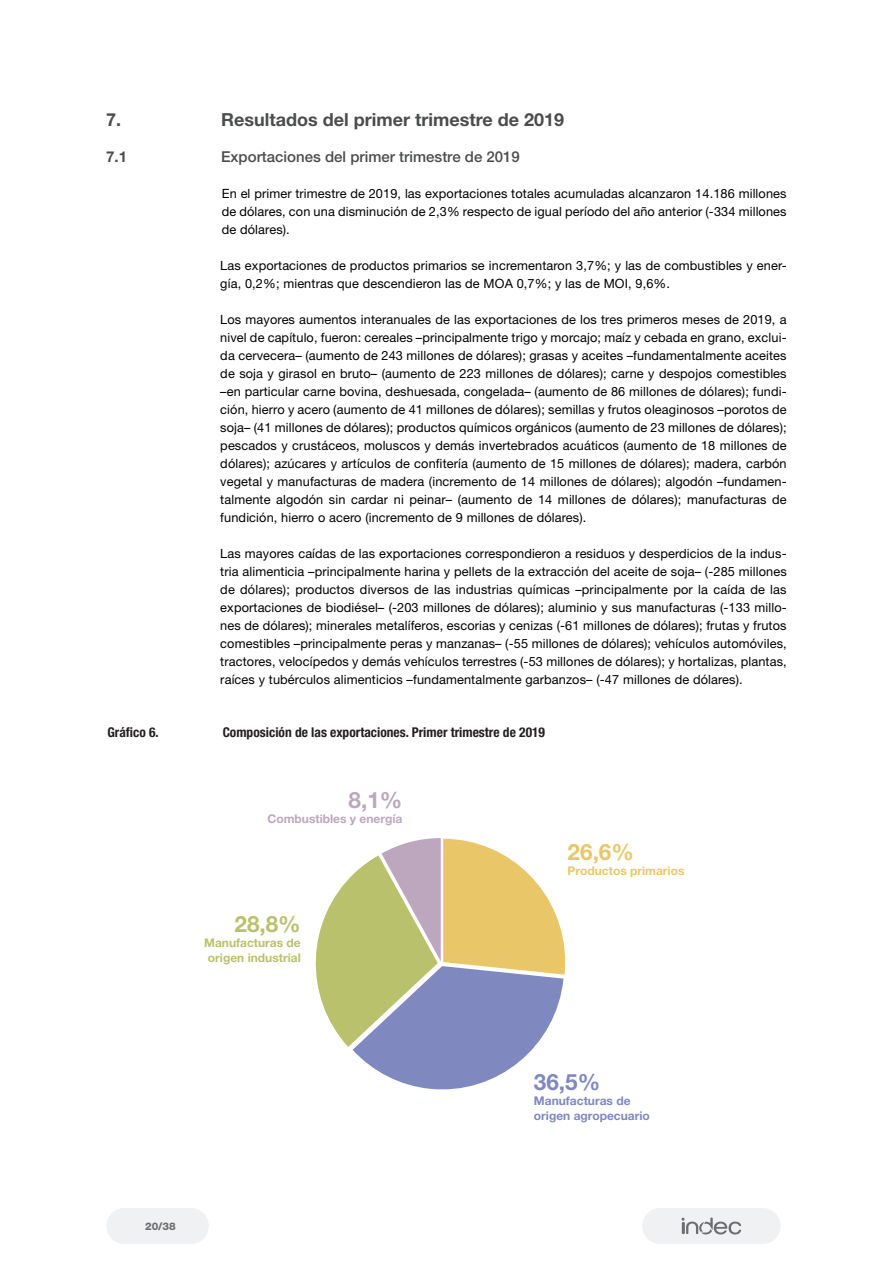
<style>
.page{position:relative;width:893px;height:1263px;background:#fff}
.page>*{position:absolute;margin:0;border:0;box-sizing:border-box;transform-origin:0 0}
.titulo_comunicado{font:700 22.5px "Helvetica Neue LT Std";color:#e9c769}
.titulo_comunicado-2{font:700 22.5px "Helvetica Neue LT Std";color:#bac16d}
.titulo_comunicado-3{font:700 22.5px "Helvetica Neue LT Std";color:#8088c0}
.titulo_comunicado-4{font:700 22.5px "Helvetica Neue LT Std";color:#bca7be}
.t1{font:700 18px "Helvetica Neue LT Std";color:#4b4c4d}
.t2{font:500 15px "Helvetica Neue LT Std";color:#4b4c4d}
.t3{font:700 15px "Helvetica Neue LT Std";color:#4b4c4d}
.t4{font:700 condensed 13.5px "Helvetica Neue LT Std";color:#231f20}
.t5{font:12.75px/18px "Helvetica Neue LT Std";letter-spacing:.01em;color:#000;text-align:justify}
.titulo_comunicado-5{font:700 12px "Helvetica Neue LT Std";color:#8088c0}
.titulo_comunicado-6{font:700 12px/15px "Helvetica Neue LT Std";color:#bac16d;text-align:center}
.titulo_comunicado-7{font:700 12px "Helvetica Neue LT Std";color:#bca7be}
.titulo_comunicado-8{font:700 12px "Helvetica Neue LT Std";color:#e9c769}
.t6{font:800 10.5px "Helvetica Neue LT Std";color:#6c6d70}
</style>
<div class="page">
<div style="left:642px;top:1208px;width:36px;height:36px;background:#f0f1f2;border-radius:50%"></div>
<div style="left:106px;top:1208px;width:36px;height:36px;background:#f0f1f2;border-radius:50%"></div>
<div style="left:745px;top:1208px;width:36px;height:36px;background:#f0f1f2;border-radius:50%"></div>
<div style="left:173px;top:1208px;width:36px;height:36px;background:#f0f1f2;border-radius:50%"></div>
<div style="left:661px;top:1208px;width:102px;height:36px;background:#f0f1f2"></div>
<div style="left:127px;top:1208px;width:67px;height:36px;background:#f0f1f2"></div>
<svg style="left:682px;top:1217px;width:59px;height:17px"></svg>
<svg style="left:315px;top:838px;width:250px;height:252px"></svg>
<p class="t1" style="left:106px;top:108px;width:17px">7.</p>
<p class="t1" style="left:221px;top:108px;width:344px">Resultados del primer trimestre de 2019</p>
<p class="t3" style="left:106px;top:147px;width:22px">7.1</p>
<p class="t2" style="left:221px;top:148px;width:300px">Exportaciones del primer trimestre de 2019</p>
<p class="t5" style="left:222px;top:184px;width:566px">En el primer trimestre de 2019, las exportaciones totales acumuladas alcanzaron 14.186 millones de dólares, con una disminución de 2,3% respecto de igual período del año anterior (-334 millones de dólares).</p>
<p class="t5" style="left:220px;top:256px;width:568px">Las exportaciones de productos primarios se incrementaron 3,7%; y las de combustibles y ener&shy;gía, 0,2%; mientras que descendieron las de MOA 0,7%; y las de MOI, 9,6%.</p>
<p class="t5" style="left:220px;top:310px;width:568px">Los mayores aumentos interanuales de las exportaciones de los tres primeros meses de 2019, a nivel de capítulo, fueron: cereales –principalmente trigo y morcajo; maíz y cebada en grano, exclui&shy;da cervecera– (aumento de 243 millones de dólares); grasas y aceites –fundamentalmente aceites de soja y girasol en bruto– (aumento de 223 millones de dólares); carne y despojos comestibles –en particular carne bovina, deshuesada, congelada– (aumento de 86 millones de dólares); fundi&shy;ción, hierro y acero (aumento de 41 millones de dólares); semillas y frutos oleaginosos –porotos de soja– (41 millones de dólares); productos químicos orgánicos (aumento de 23 millones de dólares); pescados y crustáceos, moluscos y demás invertebrados acuáticos (aumento de 18 millones de dólares); azúcares y artículos de confitería (aumento de 15 millones de dólares); madera, carbón vegetal y manufacturas de madera (incremento de 14 millones de dólares); algodón –fundamen&shy;talmente algodón sin cardar ni peinar– (aumento de 14 millones de dólares); manufacturas de fundición, hierro o acero (incremento de 9 millones de dólares).</p>
<p class="t5" style="left:220px;top:544px;width:568px">Las mayores caídas de las exportaciones correspondieron a residuos y desperdicios de la indus&shy;tria alimenticia –principalmente harina y pellets de la extracción del aceite de soja– (-285 millones de dólares); productos diversos de las industrias químicas –principalmente por la caída de las exportaciones de biodiésel– (-203 millones de dólares); aluminio y sus manufacturas (-133 millo&shy;nes de dólares); minerales metalíferos, escorias y cenizas (-61 millones de dólares); frutas y frutos comestibles –principalmente peras y manzanas– (-55 millones de dólares); vehículos automóviles, tractores, velocípedos y demás vehículos terrestres (-53 millones de dólares); y hortalizas, plantas, raíces y tubérculos alimenticios –fundamentalmente garbanzos– (-47 millones de dólares).</p>
<p class="t4" style="left:107px;top:724px;width:53px">Gráfico 6.</p>
<p class="t4" style="left:223px;top:724px;width:324px">Composición de las exportaciones. Primer trimestre de 2019</p>
<p class="titulo_comunicado-4" style="left:349px;top:786px;width:55px">8,1%</p>
<p class="titulo_comunicado-7" style="left:268px;top:811px;width:136px">Combustibles y energía</p>
<p class="titulo_comunicado-2" style="left:235px;top:910px;width:68px">28,8%</p>
<p class="titulo_comunicado-6" style="left:204px;top:935px;width:98px">Manufacturas de origen industrial</p>
<p class="t6" style="left:145px;top:1220px;width:32px">20/38</p>
<p class="titulo_comunicado" style="left:568px;top:838px;width:68px">26,6%</p>
<p class="titulo_comunicado-8" style="left:568px;top:863px;width:118px">Productos primarios</p>
<p class="titulo_comunicado-3" style="left:534px;top:1068px;width:68px">36,5%</p>
<p class="titulo_comunicado-5" style="left:534px;top:1093px;width:98px">Manufacturas de</p>
<p class="titulo_comunicado-5" style="left:534px;top:1108px;width:117px">origen agropecuario</p>
</div>
